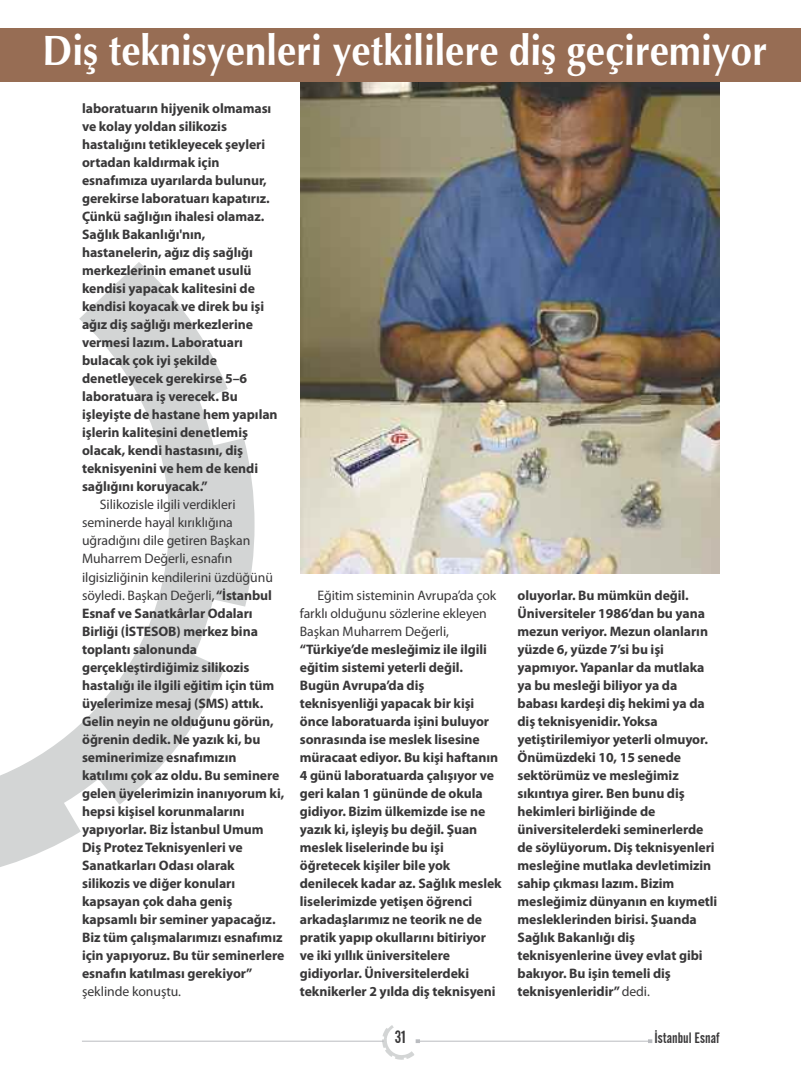
<style>
.page{position:relative;width:801px;height:1085px;background:#fff}
.page>*{position:absolute;margin:0;border:0;box-sizing:border-box;transform-origin:0 0}
.t1{font:42.5px "Optima Bold Tr";color:#fff;scale:.9 1}
.t2{font:17.5px "Alternate Gothic No 2 BT";color:#393839}
.t3{font:15px "Alternate Gothic No 2 BT";color:#393839}
.t4{font:700 13.75px/18px "Myriad Pro";letter-spacing:-.005em;color:#393839}
.t5{font:13.75px/18px "Myriad Pro";letter-spacing:-.005em;color:#393839}
.s1{font-weight:400}
</style>
<div class="page">
<svg style="left:249px;top:464px;width:6px;height:122px"></svg>
<svg style="left:0;top:262px;width:249px;height:605px"></svg>
<hr style="left:82px;top:1040px;width:302px;height:1px;background:#babcc0">
<hr style="left:419px;top:1040px;width:231px;height:1px;background:#babcc0">
<svg style="left:370px;top:1025px;width:64px;height:35px"></svg>
<img style="left:301px;top:81px;width:418px;height:492px">
<div style="left:0;top:28px;width:801px;height:53px;background:#976d54"></div>
<h1 class="t1" style="left:43px;top:36px;width:806px">Diş teknisyenleri yetkililere diş geçiremiyor</h1>
<p class="t4" style="left:82px;top:101px;width:197px">laboratuarın hijyenik olmaması ve kolay yoldan silikozis hastalığını tetikleyecek şeyleri ortadan kaldırmak için esnafımıza uyarılarda bulunur, gerekirse laboratuarı kapatırız.<br>Çünkü sağlığın ihalesi olamaz.<br>Sağlık Bakanlığı'nın, hastanelerin, ağız diş sağlığı merkezlerinin emanet usulü kendisi yapacak kalitesini de kendisi koyacak ve direk bu işi ağız diş sağlığı merkezlerine vermesi lazım. Laboratuarı bulacak çok iyi şekilde denetleyecek gerekirse 5–6 laboratuara iş verecek. Bu işleyişte de hastane hem yapılan işlerin kalitesini denetlemiş olacak, kendi hastasını, diş teknisyenini ve hem de kendi sağlığını koruyacak.”</p>
<p class="t4" style="left:82px;top:497px;width:204px;text-indent:18px"><span class="s1">Silikozisle ilgili verdikleri seminerde hayal kırıklığına uğradığını dile getiren Başkan<br>Muharrem Değerli, esnafın ilgisizliğinin kendilerini üzdüğünü söyledi. Başkan Değerli,</span>“İstanbul<br>Esnaf ve Sanatkârlar Odaları<br>Birliği (İSTESOB) merkez bina toplantı salonunda gerçekleştirdiğimiz silikozis hastalığı ile ilgili eğitim için tüm üyelerimize mesaj (SMS) attık.<br>Gelin neyin ne olduğunu görün, öğrenin dedik. Ne yazık ki, bu seminerimize esnafımızın katılımı çok az oldu. Bu seminere gelen üyelerimizin inanıyorum ki, hepsi kişisel korunmalarını yapıyorlar. Biz İstanbul Umum<br>Diş Protez Teknisyenleri ve<br>Sanatkarları Odası olarak silikozis ve diğer konuları kapsayan çok daha geniş kapsamlı bir seminer yapacağız.<br>Biz tüm çalışmalarımızı esnafımız için yapıyoruz. Bu tür seminerlere esnafın katılması gerekiyor”</p>
<p class="t5" style="left:82px;top:983px;width:100px">şeklinde konuştu.</p>
<p class="t5" style="left:300px;top:587px;width:198px;text-indent:18px">Eğitim sisteminin Avrupa’da çok farklı olduğunu sözlerine ekleyen<br>Başkan Muharrem Değerli,</p>
<p class="t4" style="left:300px;top:641px;width:203px">“Türkiye’de mesleğimiz ile ilgili eğitim sistemi yeterli değil.<br>Bugün Avrupa’da diş teknisyenliği yapacak bir kişi önce laboratuarda işini buluyor sonrasında ise meslek lisesine müracaat ediyor. Bu kişi haftanın<br>4 günü laboratuarda çalışıyor ve geri kalan 1 gününde de okula gidiyor. Bizim ülkemizde ise ne yazık ki, işleyiş bu değil. Şuan meslek liselerinde bu işi öğretecek kişiler bile yok denilecek kadar az. Sağlık meslek liselerimizde yetişen öğrenci arkadaşlarımız ne teorik ne de pratik yapıp okullarını bitiriyor ve iki yıllık üniversitelere gidiyorlar. Üniversitelerdeki teknikerler 2 yılda diş teknisyeni</p>
<p class="t4" style="left:517px;top:587px;width:201px">oluyorlar. Bu mümkün değil.<br>Üniversiteler 1986’dan bu yana mezun veriyor. Mezun olanların yüzde 6, yüzde 7’si bu işi yapmıyor.Yapanlar da mutlaka ya bu mesleği biliyor ya da babası kardeşi diş hekimi ya da diş teknisyenidir.Yoksa yetiştirilemiyor yeterli olmuyor.<br>Önümüzdeki 10, 15 senede sektörümüz ve mesleğimiz sıkıntıya girer. Ben bunu diş hekimleri birliğinde de üniversitelerdeki seminerlerde de söylüyorum. Diş teknisyenleri mesleğine mutlaka devletimizin sahip çıkması lazım. Bizim mesleğimiz dünyanın en kıymetli mesleklerinden birisi. Şuanda<br>Sağlık Bakanlığı diş teknisyenlerine üvey evlat gibi bakıyor. Bu işin temeli diş teknisyenleridir”<span class="s1">dedi.</span></p>
<p class="t2" style="left:395px;top:1027px;width:13px">31</p>
<p class="t3" style="left:654px;top:1028px;width:67px">İstanbul Esnaf</p>
</div>
